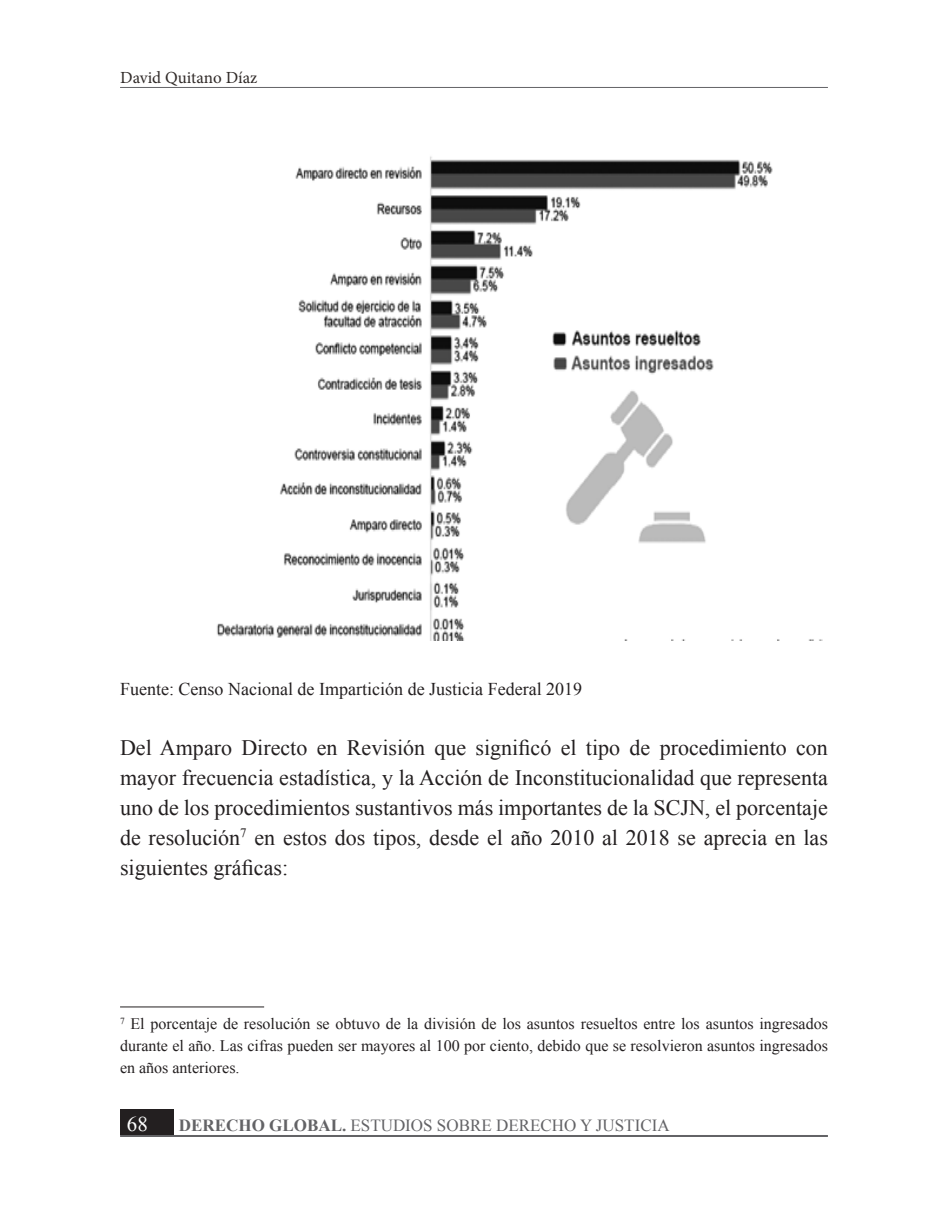
<style>
.page{position:relative;width:936px;height:1219px;background:#fff}
.page>*{position:absolute;margin:0;border:0;box-sizing:border-box;transform-origin:0 0}
.cuerpo_de_texto{font:22px/30px "Times New Roman";color:#231f20;text-align:justify}
.t1{font:21px "Times New Roman";color:#fff}
.cuerpo_de_texto-2{font:18px "Times New Roman";color:#231f20}
.t2{font:17px "Times New Roman";color:#636366}
.t3{font:17px "Minion Pro";color:#302a28}
.notas{font:16px/22px "Times New Roman";color:#231f20;text-align:justify}
.s1{font-weight:700}
</style>
<div class="page">
<hr style="left:120px;top:1135px;width:707px;height:2px;background:#636366">
<div style="left:120px;top:1109px;width:53px;height:26px;background:#231f20"></div>
<hr style="left:120px;top:87px;width:707px;height:1px;background:#636366">
<hr style="left:120px;top:1006px;width:144px;height:1px;background:#231f20">
<img style="left:217px;top:156px;width:605px;height:485px">
<p class="t3" style="left:120px;top:66px;width:139px">David Quitano Díaz</p>
<p class="cuerpo_de_texto-2" style="left:120px;top:677px;width:463px">Fuente: Censo Nacional de Impartición de Justicia Federal 2019</p>
<p class="cuerpo_de_texto" style="left:120px;top:732px;width:709px">Del Amparo Directo en Revisión que significó el tipo de procedimiento con mayor frecuencia estadística, y la Acción de Inconstitucionalidad que representa uno de los procedimientos sustantivos más importantes de la SCJN, el porcentaje de resolución<sup>7</sup> en estos dos tipos, desde el año 2010 al 2018 se aprecia en las siguientes gráficas:</p>
<p class="notas" style="left:120px;top:1012px;width:709px"><sup>7</sup> El porcentaje de resolución se obtuvo de la división de los asuntos resueltos entre los asuntos ingresados durante el año. Las cifras pueden ser mayores al 100 por ciento, debido que se resolvieron asuntos ingresados en años anteriores.</p>
<p class="t1" style="left:127px;top:1110px;width:22px">68</p>
<p class="t2" style="left:179px;top:1114px;width:492px"><span class="s1">DERECHO GLOBAL.</span> ESTUDIOS SOBRE DERECHO Y JUSTICIA</p>
</div>
